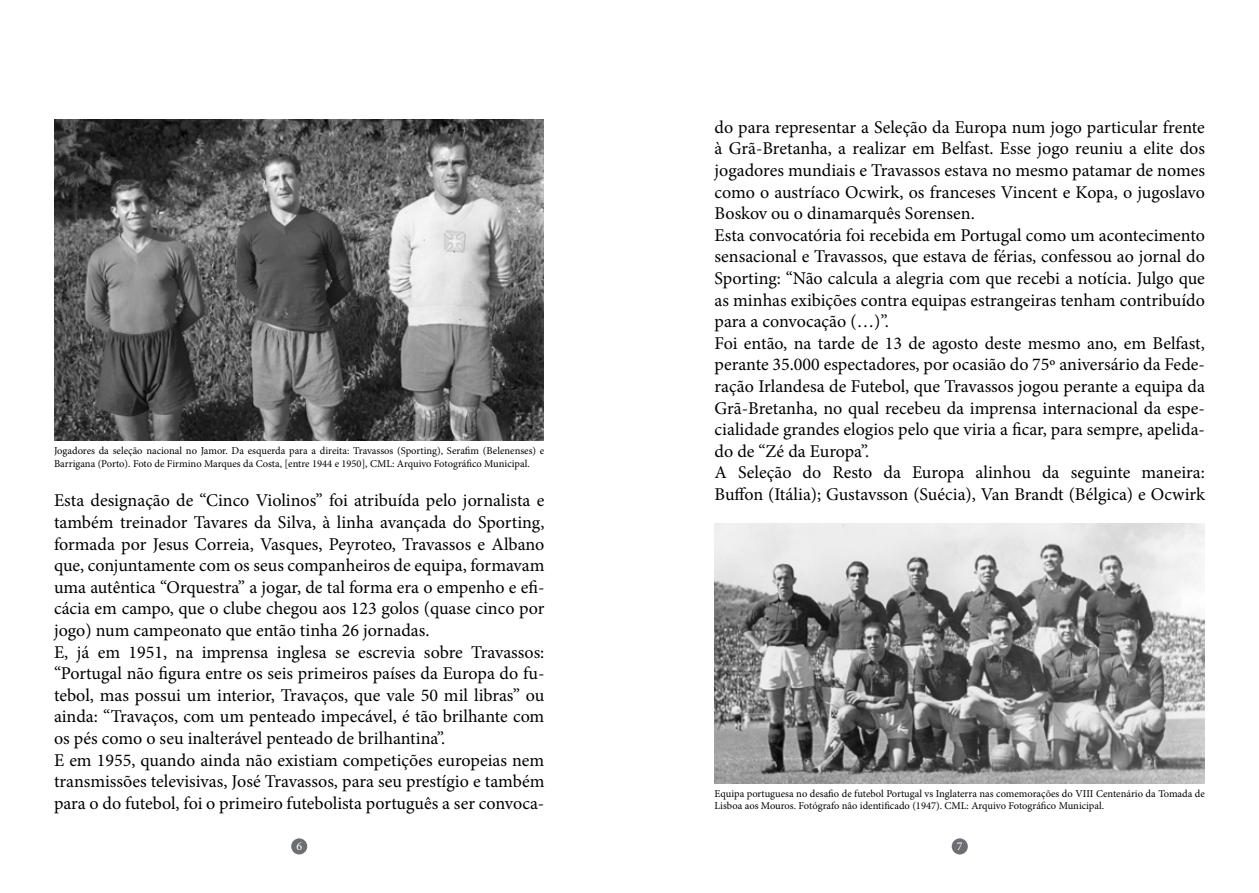
<style>
.page{position:relative;width:1259px;height:893px;background:#fff}
.page>*{position:absolute;margin:0;border:0;box-sizing:border-box;transform-origin:0 0}
.t1{font:18px/21.6px "Minion Pro";color:#000}
.t2{font:12px "Minion Pro";color:#fff}
.t3{font:10.5px/12.6px "Minion Pro";color:#000}
</style>
<div class="page">
<div style="left:291px;top:838px;width:16px;height:16px;background:#6d6e71;border-radius:50%"></div>
<div style="left:951px;top:838px;width:17px;height:16px;background:#6d6e71;border-radius:50%"></div>
<img style="left:54px;top:119px;width:489px;height:321px">
<img style="left:714px;top:523px;width:491px;height:260px">
<p class="t3" style="left:54px;top:444px;width:492px">Jogadores da seleção nacional no Jamor. Da esquerda para a direita: Travassos (Sporting), Serafim (Belenenses) e<br>Barrigana (Porto). Foto de Firmino Marques da Costa, [entre 1944 e 1950], CML: Arquivo Fotográfico Municipal.</p>
<p class="t1" style="left:54px;top:490px;width:492px">Esta designação de “Cinco Violinos” foi atribuída pelo jornalista e também treinador Tavares da Silva, à linha avançada do Sporting, formada por Jesus Correia, Vasques, Peyroteo, Travassos e Albano que, conjuntamente com os seus companheiros de equipa, formavam uma autêntica “Orquestra” a jogar, de tal forma era o empenho e efi&shy;cácia em campo, que o clube chegou aos 123 golos (quase cinco por jogo) num campeonato que então tinha 26 jornadas.<br>E, já em 1951, na imprensa inglesa se escrevia sobre Travassos: “Portugal não figura entre os seis primeiros países da Europa do fu&shy;tebol, mas possui um interior, Travaços, que vale 50 mil libras” ou ainda: “Travaços, com um penteado impecável, é tão brilhante com os pés como o seu inalterável penteado de brilhantina”.<br>E em 1955, quando ainda não existiam competições europeias nem transmissões televisivas, José Travassos, para seu prestígio e também para o do futebol, foi o primeiro futebolista português a ser convoca-</p>
<p class="t1" style="left:714px;top:116px;width:492px">do para representar a Seleção da Europa num jogo particular frente à Grã-Bretanha, a realizar em Belfast. Esse jogo reuniu a elite dos jogadores mundiais e Travassos estava no mesmo patamar de nomes como o austríaco Ocwirk, os franceses Vincent e Kopa, o jugoslavo Boskov ou o dinamarquês Sorensen.<br>Esta convocatória foi recebida em Portugal como um acontecimento sensacional e Travassos, que estava de férias, confessou ao jornal do Sporting: “Não calcula a alegria com que recebi a notícia. Julgo que as minhas exibições contra equipas estrangeiras tenham contribuído para a convocação (…)”.<br>Foi então, na tarde de 13 de agosto deste mesmo ano, em Belfast, perante 35.000 espectadores, por ocasião do 75º aniversário da Fede&shy;ração Irlandesa de Futebol, que Travassos jogou perante a equipa da Grã-Bretanha, no qual recebeu da imprensa internacional da espe&shy;cialidade grandes elogios pelo que viria a ficar, para sempre, apelida&shy;do de “Zé da Europa”.<br>A Seleção do Resto da Europa alinhou da seguinte maneira:<br>Buffon (Itália); Gustavsson (Suécia), Van Brandt (Bélgica) e Ocwirk</p>
<p class="t3" style="left:714px;top:787px;width:492px">Equipa portuguesa no desafio de futebol Portugal vs Inglaterra nas comemorações do VIII Centenário da Tomada de<br>Lisboa aos Mouros. Fotógrafo não identificado (1947). CML: Arquivo Fotográfico Municipal.</p>
<p class="t2" style="left:296px;top:838px;width:7px">6</p>
<p class="t2" style="left:957px;top:838px;width:7px">7</p>
</div>
